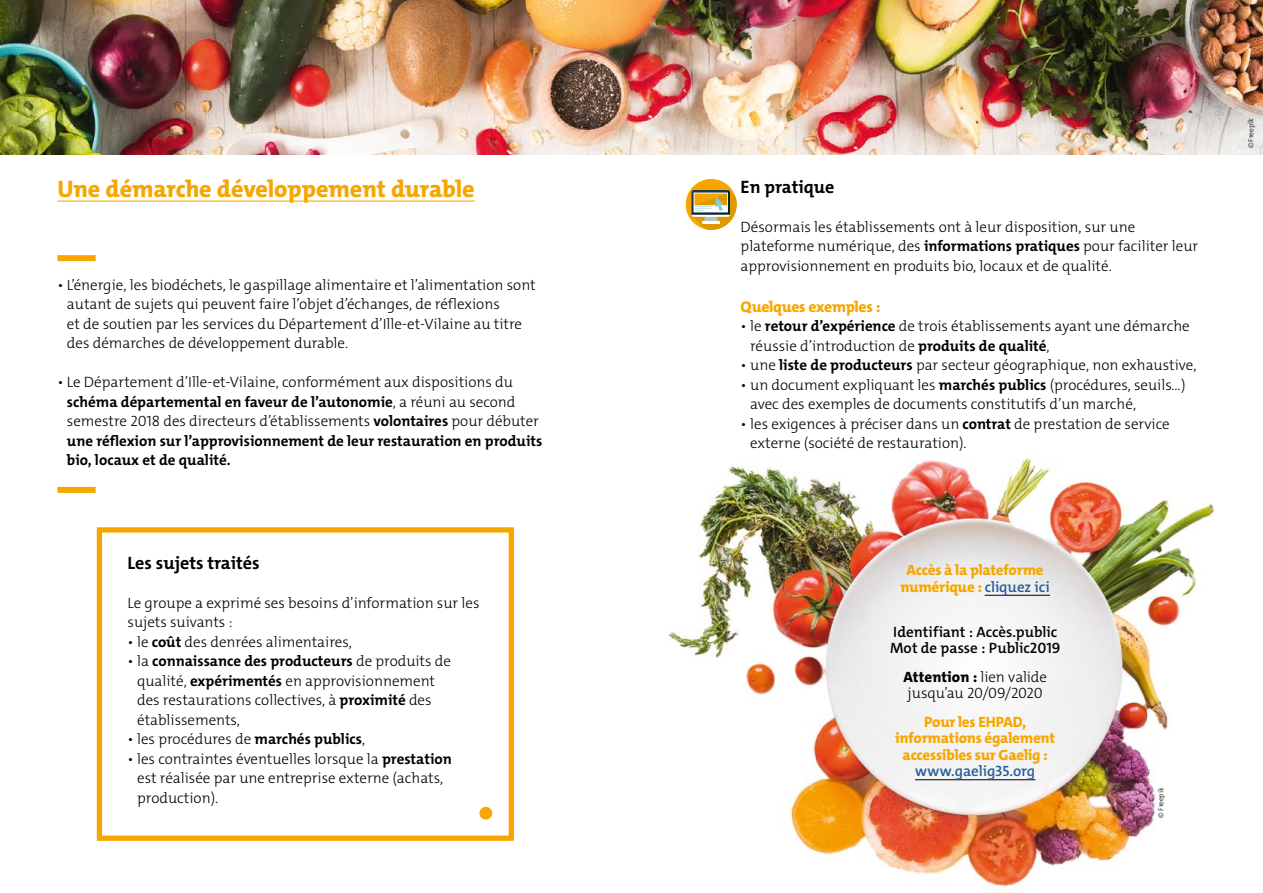
<style>
.page{position:relative;width:1263px;height:893px;background:#fff}
.page>*{position:absolute;margin:0;border:0;box-sizing:border-box;transform-origin:0 0}
.t1{font:800 24px "The Mix C4 s";letter-spacing:-.005em;color:#f7a600}
.t2{font:700 18px "The Mix C4 s";color:#000}
.t3{font:800 15.6px "The Mix C4 s";letter-spacing:-.015em;color:#f7a600}
.t4{font:300 15px/19.5px "The Mix C4 s";color:#000}
.t5{font:700 15px/19.5px "The Mix C4 s";color:#000}
.t6{font:800 15px/16.5px "The Mix C4 s";letter-spacing:-.015em;color:#f7a600;text-align:center}
.t7{font:600 15px/16.5px "The Mix C4 s";color:#000}
.t8{font:600 15px "The Mix C4 s";letter-spacing:-.005em;color:#275b9b}
.t9{font:300 7.5px "The Mix C4 s";letter-spacing:-.02em;color:#000}
.s1{font-weight:300}
.s2{font-weight:700}
.s3{font-weight:600;color:#275b9b}
.s4{font-weight:800}
</style>
<div class="page">
<img style="left:668px;top:458px;width:547px;height:429px">
<div style="left:97px;top:527px;width:417px;height:314px;background:#fff;border:5px solid #f7a600"></div>
<hr style="left:57px;top:201px;width:418px;height:1px;background:#f7a600">
<img style="left:0;top:0;width:1263px;height:155px">
<div style="left:57px;top:255px;width:39px;height:6px;background:#f7a600"></div>
<div style="left:57px;top:487px;width:39px;height:6px;background:#f7a600"></div>
<div style="left:479px;top:807px;width:13px;height:12px;background:#f7a600;border-radius:50%"></div>
<svg style="left:833px;top:528px;width:286px;height:286px"></svg>
<hr style="left:985px;top:595px;width:65px;height:1px;background:#000">
<hr style="left:915px;top:779px;width:120px;height:1px;background:#000">
<div style="left:686px;top:179px;width:51px;height:51px;background:#f7a600;border-radius:50%"></div>
<svg style="left:692px;top:190px;width:45px;height:40px"></svg>
<h1 class="t1" style="left:57px;top:173px;width:419px">Une démarche développement durable</h1>
<p class="t4" style="left:67px;top:275px;width:470px;text-indent:-10px">• L’énergie, les biodéchets, le gaspillage alimentaire et l’alimentation sont autant de sujets qui peuvent faire l’objet d’échanges, de réflexions<br>et de soutien par les services du Département d’Ille-et-Vilaine au titre des démarches de développement durable.</p>
<p class="t5" style="left:67px;top:372px;width:477px;text-indent:-10px"><span class="s1">• Le Département d’Ille-et-Vilaine, conformément aux dispositions du </span>schéma départemental en faveur de l’autonomie<span class="s1">, a réuni au second semestre 2018 des directeurs d’établissements</span> volontaires <span class="s1">pour débuter </span>une réflexion sur l’approvisionnement de leur restauration en produits bio, locaux et de qualité.</p>
<p class="t2" style="left:128px;top:551px;width:134px">Les sujets traités</p>
<p class="t4" style="left:128px;top:593px;width:353px">Le groupe a exprimé ses besoins d’information sur les sujets suivants :</p>
<p class="t4" style="left:128px;top:632px;width:226px">• le <span class="s2">coût</span> des denrées alimentaires,</p>
<p class="t4" style="left:137px;top:652px;width:315px;text-indent:-10px">• la <span class="s2">connaissance des producteurs</span> de produits de qualité, <span class="s2">expérimentés</span> en approvisionnement des restaurations collectives, à <span class="s2">proximité</span> des établissements,</p>
<p class="t4" style="left:128px;top:730px;width:239px">• les procédures de <span class="s2">marchés publics</span>,</p>
<p class="t4" style="left:137px;top:749px;width:316px;text-indent:-10px">• les contraintes éventuelles lorsque la <span class="s2">prestation </span>est réalisée par une entreprise externe (achats, production).</p>
<p class="t2" style="left:741px;top:175px;width:95px">En pratique</p>
<p class="t4" style="left:741px;top:217px;width:459px">Désormais les établissements ont à leur disposition, sur une plateforme numérique, des <span class="s2">informations pratiques</span> pour faciliter leur approvisionnement en produits bio, locaux et de qualité.</p>
<p class="t3" style="left:741px;top:296px;width:141px">Quelques exemples :</p>
<p class="t4" style="left:750px;top:317px;width:441px;text-indent:-10px">• le <span class="s2">retour d’expérience</span> de trois établissements ayant une démarche réussie d’introduction de <span class="s2">produits de qualité</span>,</p>
<p class="t4" style="left:741px;top:356px;width:457px">• une <span class="s2">liste de producteurs</span> par secteur géographique, non exhaustive,</p>
<p class="t4" style="left:750px;top:375px;width:437px;text-indent:-10px">• un document expliquant les <span class="s2">marchés publics</span> (procédures, seuils…) avec des exemples de documents constitutifs d’un marché,</p>
<p class="t4" style="left:750px;top:414px;width:421px;text-indent:-10px">• les exigences à préciser dans un <span class="s2">contrat</span> de prestation de service externe (société de restauration).</p>
<p class="t6" style="left:900px;top:562px;width:151px">Accès à la plateforme numérique : <span class="s3">cliquez ici</span></p>
<p class="t7" style="left:890px;top:623px;width:172px">Identifiant : Accès.public<br>Mot de passe : Public2019</p>
<p class="t4" style="left:903px;top:668px;width:145px;line-height:16.5px"><span class="s4">Attention :</span> lien valide jusqu’au 20/09/2020</p>
<p class="t6" style="left:895px;top:713px;width:161px">Pour les EHPAD, informations également accessibles sur Gaelig :</p>
<p class="t8" style="left:915px;top:761px;width:122px">www.gaelig35.org</p>
<p class="t9" style="left:1156px;top:818px;width:31px;rotate:-90deg">© Freepik</p>
<p class="t9" style="left:1246px;top:148px;width:31px;rotate:-90deg">© Freepik</p>
</div>
